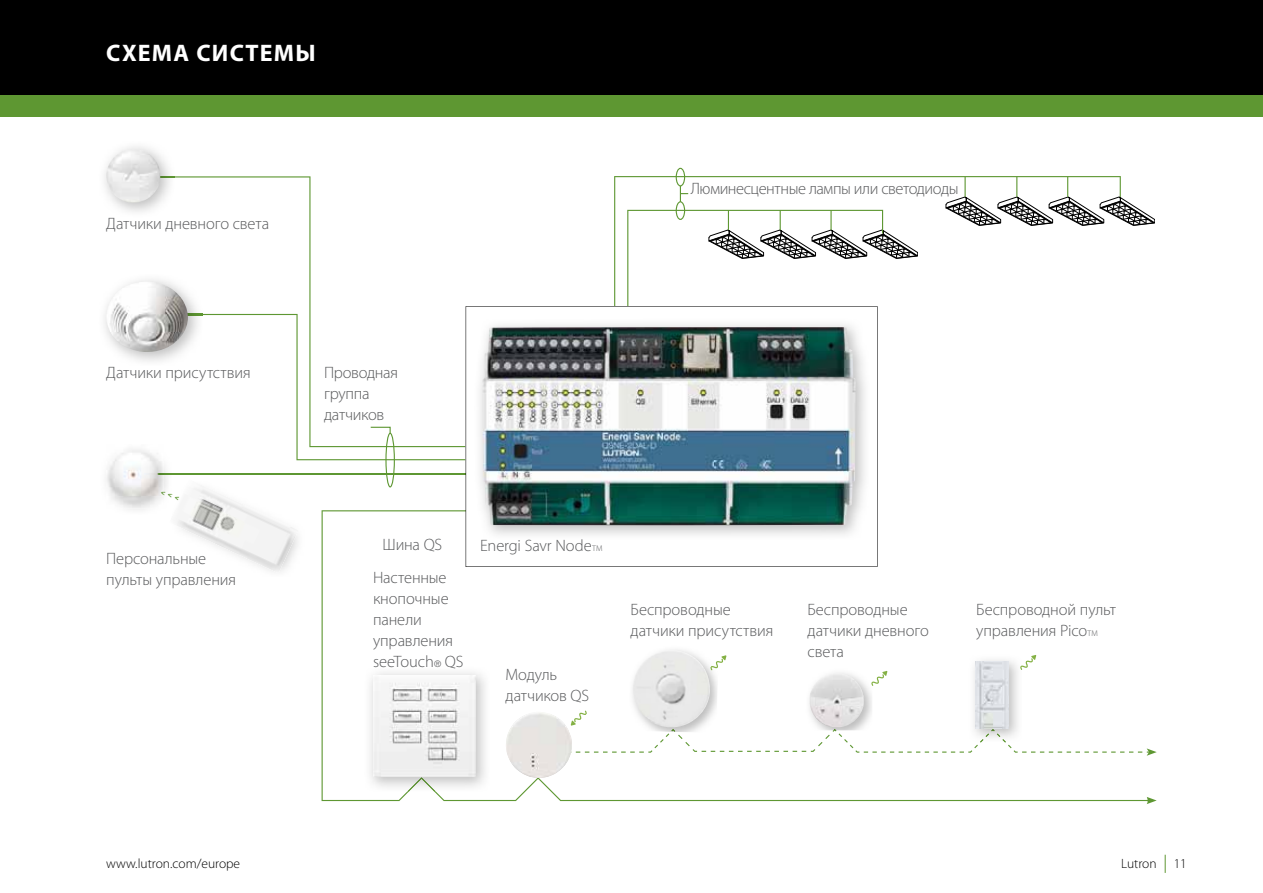
<style>
.page{position:relative;width:1263px;height:893px;background:#fff}
.page>*{position:absolute;margin:0;border:0;box-sizing:border-box;transform-origin:0 0}
.t1{font:700 24px "Myriad Pro";letter-spacing:.05em;color:#fff}
.t2{font:300 16.5px/21px "Myriad Pro";letter-spacing:-.01em;color:#58595b}
.t3{font:300 16.5px "Myriad Pro";letter-spacing:-.03em;color:#58595b}
.t4{font:300 13.5px "Myriad Pro";color:#000}
.s1{font-family:"Helvetica Neue LT Std";font-size:9px}
.s2{font-size:8.25px}
</style>
<div class="page">
<svg style="left:1165px;top:855px;width:1px;height:18px"></svg>
<div style="left:0;top:0;width:1263px;height:96px;background:#000"></div>
<div style="left:0;top:96px;width:1263px;height:21px;background:#5e9732"></div>
<svg style="left:614px;top:176px;width:507px;height:245px"></svg>
<svg style="left:945px;top:177px;width:210px;height:49px"></svg>
<svg style="left:627px;top:210px;width:256px;height:208px"></svg>
<svg style="left:708px;top:210px;width:210px;height:49px"></svg>
<svg style="left:322px;top:510px;width:825px;height:291px"></svg>
<svg style="left:1147px;top:797px;width:10px;height:7px"></svg>
<svg style="left:174px;top:176px;width:137px;height:138px"></svg>
<svg style="left:202px;top:314px;width:263px;height:146px"></svg>
<hr style="left:144px;top:474px;width:321px;height:1px;background:#5e9732">
<div style="left:385px;top:433px;width:10px;height:54px;border:1px solid #5e9732;border-radius:50%"></div>
<svg style="left:370px;top:426px;width:21px;height:8px"></svg>
<div style="left:676px;top:168px;width:9px;height:18px;border:1px solid #5e9732;border-radius:50%"></div>
<div style="left:676px;top:201px;width:9px;height:19px;border:1px solid #5e9732;border-radius:50%"></div>
<svg style="left:680px;top:186px;width:8px;height:16px"></svg>
<img style="left:177px;top:488px;width:121px;height:84px">
<svg style="left:466px;top:306px;width:411px;height:261px"></svg>
<img style="left:473px;top:317px;width:397px;height:223px">
<img style="left:482px;top:327px;width:374px;height:198px">
<img style="left:104px;top:146px;width:70px;height:66px">
<svg style="left:161px;top:176px;width:13px;height:1px"></svg>
<img style="left:106px;top:149px;width:55px;height:54px">
<img style="left:104px;top:272px;width:98px;height:90px">
<img style="left:188px;top:314px;width:14px;height:1px">
<img style="left:105px;top:282px;width:83px;height:71px">
<img style="left:130px;top:467px;width:42px;height:43px">
<img style="left:169px;top:478px;width:3px;height:32px">
<img style="left:106px;top:449px;width:58px;height:59px">
<svg style="left:144px;top:474px;width:28px;height:1px"></svg>
<img style="left:501px;top:712px;width:3px;height:66px">
<img style="left:504px;top:712px;width:69px;height:67px">
<img style="left:364px;top:665px;width:126px;height:126px">
<img style="left:407px;top:777px;width:29px;height:14px">
<img style="left:374px;top:665px;width:59px;height:2px">
<svg style="left:434px;top:665px;width:7px;height:2px"></svg>
<img style="left:441px;top:665px;width:22px;height:4px">
<img style="left:373px;top:675px;width:103px;height:102px">
<img style="left:628px;top:645px;width:91px;height:62px">
<img style="left:628px;top:650px;width:83px;height:57px">
<img style="left:968px;top:654px;width:54px;height:53px">
<img style="left:976px;top:662px;width:32px;height:45px">
<img style="left:805px;top:668px;width:67px;height:39px">
<svg style="left:567px;top:707px;width:590px;height:49px"></svg>
<img style="left:808px;top:673px;width:56px;height:56px">
<svg style="left:871px;top:671px;width:20px;height:18px"></svg>
<svg style="left:710px;top:655px;width:20px;height:19px"></svg>
<svg style="left:1020px;top:655px;width:20px;height:19px"></svg>
<svg style="left:160px;top:490px;width:19px;height:10px"></svg>
<h1 class="t1" style="left:106px;top:43px;width:211px">СХЕМА СИСТЕМЫ</h1>
<p class="t2" style="left:106px;top:215px;width:164px">Датчики дневного света</p>
<p class="t3" style="left:691px;top:182px;width:269px">Люминесцентные лампы или светодиоды</p>
<p class="t2" style="left:106px;top:364px;width:146px">Датчики присутствия</p>
<p class="t2" style="left:106px;top:550px;width:131px">Персональные пульты управления</p>
<p class="t2" style="left:324px;top:364px;width:76px">Проводная группа датчиков</p>
<p class="t2" style="left:383px;top:535px;width:61px">Шина QS</p>
<p class="t2" style="left:373px;top:569px;width:82px">Настенные кнопочные панели управления</p>
<p class="t2" style="left:373px;top:653px;width:92px">seeTouch<span class="s1">®</span> QS</p>
<p class="t2" style="left:480px;top:537px;width:124px">Energi Savr Node<span class="s2">TM</span></p>
<p class="t2" style="left:506px;top:665px;width:85px">Модуль датчиков QS</p>
<p class="t2" style="left:631px;top:600px;width:144px">Беспроводные датчики присутствия</p>
<p class="t2" style="left:976px;top:600px;width:141px">Беспроводной пульт управления Pico<span class="s2">TM</span></p>
<p class="t2" style="left:807px;top:600px;width:123px">Беспроводные датчики дневного света</p>
<p class="t4" style="left:106px;top:858px;width:135px">www.lutron.com/europe</p>
<p class="t4" style="left:1121px;top:858px;width:37px">Lutron</p>
<p class="t4" style="left:1174px;top:858px;width:15px">11</p>
</div>
